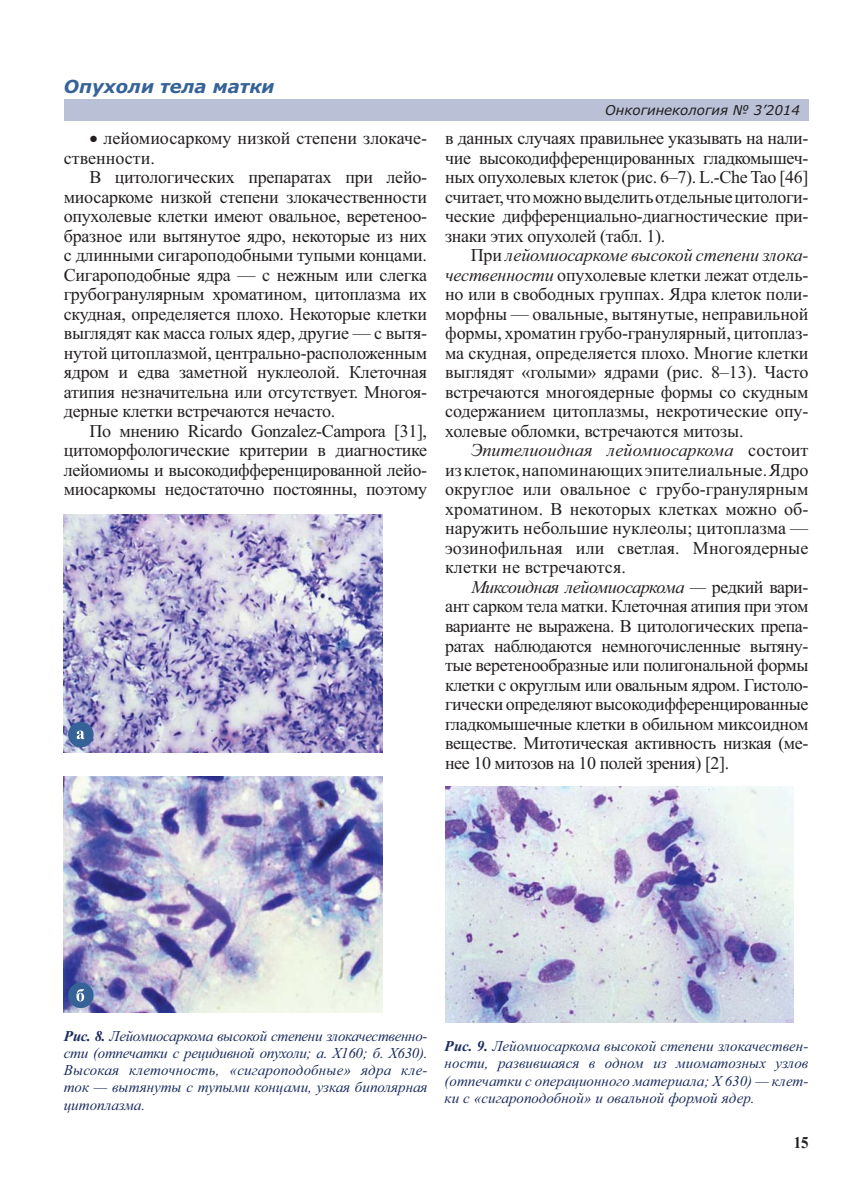
<style>
.page{position:relative;width:851px;height:1191px;background:#fff}
.page>*{position:absolute;margin:0;border:0;box-sizing:border-box;transform-origin:0 0}
.t1{font:18px/19.5px "Times New Roman";letter-spacing:-.015em;color:#231f20;text-align:justify}
.t2{font:italic 700 18px "Verdana";color:#366397}
.t3{font:700 16.5px "Times New Roman";color:#231f20;scale:.9 1}
.t4{font:italic 15px/17.2px "Times New Roman";color:#1b2c5d;text-align:justify}
.t5{font:italic 13.5px "Verdana";color:#231f20}
.s1{font-style:italic}
.s2{font-weight:700}
</style>
<div class="page">
<div style="left:64px;top:99px;width:744px;height:21px;background:#bac0d6"></div>
<img style="left:64px;top:515px;width:319px;height:238px">
<img style="left:64px;top:776px;width:319px;height:236px">
<img style="left:445px;top:786px;width:348px;height:236px">
<div style="left:68px;top:722px;width:26px;height:25px;background:#366397;border-radius:50%"></div>
<svg style="left:77px;top:730px;width:7px;height:9px"></svg>
<div style="left:68px;top:982px;width:26px;height:26px;background:#366397;border-radius:50%"></div>
<svg style="left:76px;top:989px;width:8px;height:12px"></svg>
<p class="t2" style="left:64px;top:80px;width:212px">Опухоли тела матки</p>
<p class="t1" style="left:64px;top:130px;width:365px;text-indent:26px">• лейомиосаркому низкой степени злокаче&shy;ственности.</p>
<p class="t1" style="left:64px;top:169px;width:365px;text-indent:26px">В цитологических препаратах при лейо&shy;миосаркоме низкой степени злокачественности опухолевые клетки имеют овальное, веретеноо&shy;бразное или вытянутое ядро, некоторые из них с длинными сигароподобными тупыми концами.<br>Сигароподобные ядра — с нежным или слегка грубогранулярным хроматином, цитоплазма их скудная, определяется плохо. Некоторые клетки выглядят как масса голых ядер, другие — с вытя&shy;нутой цитоплазмой, центрально-расположенным ядром и едва заметной нуклеолой. Клеточная атипия незначительна или отсутствует. Многоя&shy;дерные клетки встречаются нечасто.</p>
<p class="t1" style="left:64px;top:423px;width:365px;text-indent:26px">По мнению Ricardo Gonzalez-Campora [31], цитоморфологические критерии в диагностике лейомиомы и высокодифференцированной лейо&shy;миосаркомы недостаточно постоян ны, по это му</p>
<p class="t5" style="left:605px;top:105px;width:196px">Онкогинекология № 3’2014</p>
<p class="t1" style="left:445px;top:130px;width:365px">в данных случаях правильнее указывать на нали&shy;чие высокодифференцированных гладкомышеч&shy;ных опухолевых клеток (рис. 6–7). L.-Che Tao [46] счи тает, что можно выделить отдельные цитологи&shy;ческие дифференциально-диагностические при&shy;знаки этих опухолей (табл. 1).</p>
<p class="t1" style="left:445px;top:247px;width:365px;text-indent:26px">При <span class="s1">лейомиосаркоме высокой степени злока&shy;чественности</span> опухолевые клетки лежат отдель&shy;но или в свободных группах. Ядра клеток поли&shy;морфны — овальные, вытянутые, неправильной формы, хроматин грубо-гранулярный, цитоплаз&shy;ма скудная, определяется плохо. Многие клетки выглядят «голыми» ядрами (рис. 8–13). Часто встречаются многоядерные формы со скудным содержанием цитоплазмы, некротические опу&shy;холевые обломки, встречаются митозы.</p>
<p class="t1" style="left:445px;top:442px;width:365px;text-indent:26px"><span class="s1">Эпителиоидная лейомиосаркома</span> состо ит из кле ток, на поминающих эпителиальные. Ядро ок руглое или овальное с грубо-грануляр ным хро матином. В некоторых клетках можно об&shy;нару жить небольшие нуклеолы; ци топлазма — эози но фильная или светлая. Многоядер ные клет ки не встречают ся.</p>
<p class="t1" style="left:445px;top:579px;width:365px;text-indent:26px"><span class="s1">Миксоидная лейомиосаркома —</span> редкий вари&shy;ант сарком тела матки. Клеточная атипия при этом варианте не выражена. В цитологических препа&shy;ратах наблюдаются немногочиcленные вытяну&shy;тые веретенообразные или полигональной формы клетки с округлым или овальным ядром. Гистоло&shy;гически определяют высокодифференцированные гладкомышечные клетки в обильном миксоидном веществе. Митотическая активность низкая (ме&shy;нее 10 митозов на 10 полей зрения) [2].</p>
<p class="t4" style="left:64px;top:1028px;width:365px"><span class="s2">Рис. 8.</span> Лейомиосаркома высокой степени злокачественно&shy;сти (отпечатки с рецидивной опухоли; а. Х160; б. Х630).<br>Высокая клеточность, «сигароподобные» ядра кле&shy;ток — вытянуты с тупыми концами, узкая биполярная цитоплазма.</p>
<p class="t4" style="left:444px;top:1039px;width:365px"><span class="s2">Рис. 9.</span> Лейомиосаркома высокой степени злокачествен&shy;ности, развившаяся в одном из миоматозных узлов (отпечатки с операционного материала; Х 630) — клет&shy;ки с «сигароподобной» и овальной формой ядер.</p>
<p class="t3" style="left:793px;top:1137px;width:18px">15</p>
</div>
